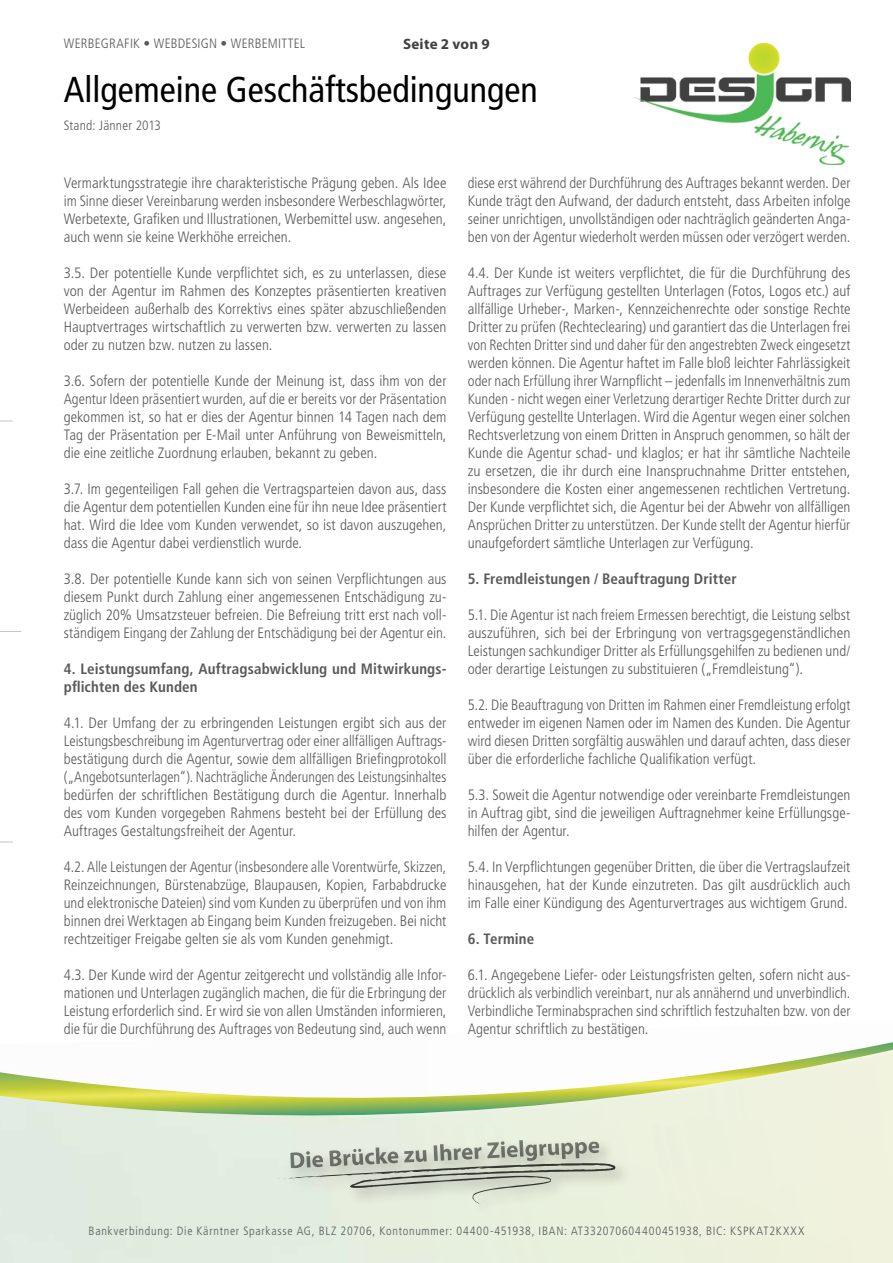
<style>
.page{position:relative;width:893px;height:1263px;background:#fff}
.page>*{position:absolute;margin:0;border:0;box-sizing:border-box;transform-origin:0 0}
.t1{font:condensed 36px "Frutiger LT Std";color:#000}
.t2{font:300 condensed 15px/18px "Frutiger LT Std";color:#58595b;text-align:justify}
.t3{font:300 condensed 15px/18px "Frutiger LT Std";color:#58595b;text-align:justify;scale:.96 1}
.t4{font:700 condensed 15px/18px "Frutiger LT Std";letter-spacing:.01em;color:#58595b}
.t5{font:700 15px "Myriad Pro";letter-spacing:.015em;color:#414042}
.t6{font:300 condensed 13.5px "Frutiger LT Std";letter-spacing:.015em;color:#58595b}
.t7{font:300 condensed 12px "Frutiger LT Std";letter-spacing:.06em;color:#58595b}
</style>
<div class="page">
<img style="left:634px;top:43px;width:216px;height:122px">
<img style="left:0;top:1042px;width:893px;height:92px">
<svg style="left:0;top:421px;width:13px;height:1px"></svg>
<svg style="left:0;top:842px;width:13px;height:1px"></svg>
<svg style="left:0;top:631px;width:21px;height:1px"></svg>
<div style="left:280px;top:1136px;width:352px;height:84px;background:#e7efde"></div>
<svg style="left:277px;top:1140px;width:339px;height:65px"></svg>
<p class="t6" style="left:64px;top:36px;width:243px">WERBEGRAFIK • WEBDESIGN • WERBEMITTEL</p>
<p class="t5" style="left:403px;top:36px;width:88px">Seite 2 von 9</p>
<h1 class="t1" style="left:64px;top:69px;width:475px">Allgemeine Geschäftsbedingungen</h1>
<p class="t6" style="left:64px;top:117px;width:99px">Stand: Jänner 2013</p>
<p class="t2" style="left:64px;top:174px;width:384px">Vermarktungsstrategie ihre charakteristische Prägung geben. Als Idee im Sinne dieser Vereinbarung werden insbesondere Werbeschlagwörter, Werbetexte, Grafiken und Illustrationen, Werbemittel usw. angesehen, auch wenn sie keine Werkhöhe erreichen.</p>
<p class="t2" style="left:64px;top:264px;width:384px">3.5. Der potentielle Kunde verpflichtet sich, es zu unterlassen, diese von der Agentur im Rahmen des Konzeptes präsentierten kreativen Werbeideen außerhalb des Korrektivs eines später abzuschließenden Hauptvertrages wirtschaftlich zu verwerten bzw. verwerten zu lassen oder zu nutzen bzw. nutzen zu lassen.</p>
<p class="t2" style="left:64px;top:372px;width:384px">3.6. Sofern der potentielle Kunde der Meinung ist, dass ihm von der Agentur Ideen präsentiert wurden, auf die er bereits vor der Präsentation gekommen ist, so hat er dies der Agentur binnen 14 Tagen nach dem Tag der Präsentation per E-Mail unter Anführung von Beweismitteln, die eine zeitliche Zuordnung erlauben, bekannt zu geben.</p>
<p class="t2" style="left:64px;top:480px;width:384px">3.7. Im gegenteiligen Fall gehen die Vertragsparteien davon aus, dass die Agentur dem potentiellen Kunden eine für ihn neue Idee präsentiert hat. Wird die Idee vom Kunden verwendet, so ist davon auszugehen, dass die Agentur dabei verdienstlich wurde.</p>
<p class="t2" style="left:64px;top:570px;width:384px">3.8. Der potentielle Kunde kann sich von seinen Verpflichtungen aus diesem Punkt durch Zahlung einer angemessenen Entschädigung zu&shy;züglich 20% Umsatzsteuer befreien. Die Befreiung tritt erst nach voll&shy;ständigem Eingang der Zahlung der Entschädigung bei der Agentur ein.</p>
<p class="t4" style="left:64px;top:660px;width:384px">4. Leistungsumfang, Auftragsabwicklung und Mitwirkungs&shy;pflichten des Kunden</p>
<p class="t2" style="left:64px;top:714px;width:384px">4.1. Der Umfang der zu erbringenden Leistungen ergibt sich aus der Leistungsbeschreibung im Agenturvertrag oder einer allfälligen Auftrags&shy;bestätigung durch die Agentur, sowie dem allfälligen Briefingprotokoll („Angebotsunterlagen“). Nachträgliche Änderungen des Leistungsinhaltes bedürfen der schriftlichen Bestätigung durch die Agentur. Innerhalb des vom Kunden vorgegeben Rahmens besteht bei der Erfüllung des Auftrages Gestaltungsfreiheit der Agentur.</p>
<p class="t3" style="left:64px;top:858px;width:400px">4.2. Alle Leistungen der Agentur (insbesondere alle Vorentwürfe, Skizzen, Reinzeichnungen, Bürstenabzüge, Blaupausen, Kopien, Farbabdrucke und elektronische Dateien) sind vom Kunden zu überprüfen und von ihm binnen drei Werktagen ab Eingang beim Kunden freizugeben. Bei nicht rechtzeitiger Freigabe gelten sie als vom Kunden genehmigt.</p>
<p class="t2" style="left:64px;top:966px;width:384px">4.3. Der Kunde wird der Agentur zeitgerecht und vollständig alle Infor&shy;mationen und Unterlagen zugänglich machen, die für die Erbringung der Leistung erforderlich sind. Er wird sie von allen Umständen informieren, die für die Durchführung des Auftrages von Bedeutung sind, auch wenn</p>
<p class="t2" style="left:468px;top:174px;width:384px">diese erst während der Durchführung des Auftrages bekannt werden. Der Kunde trägt den Aufwand, der dadurch entsteht, dass Arbeiten infolge seiner unrichtigen, unvollständigen oder nachträglich geänderten Anga&shy;ben von der Agentur wiederholt werden müssen oder verzögert werden.</p>
<p class="t2" style="left:468px;top:264px;width:384px">4.4. Der Kunde ist weiters verpflichtet, die für die Durchführung des Auftrages zur Verfügung gestellten Unterlagen (Fotos, Logos etc.) auf allfällige Urheber-, Marken-, Kennzeichenrechte oder sonstige Rechte Dritter zu prüfen (Rechteclearing) und garantiert das die Unterlagen frei von Rechten Dritter sind und daher für den angestrebten Zweck eingesetzt werden können. Die Agentur haftet im Falle bloß leichter Fahrlässigkeit oder nach Erfüllung ihrer Warnpflicht – jedenfalls im Innenverhältnis zum Kunden - nicht wegen einer Verletzung derartiger Rechte Dritter durch zur Verfügung gestellte Unterlagen. Wird die Agentur wegen einer solchen Rechtsverletzung von einem Dritten in Anspruch genommen, so hält der Kunde die Agentur schad- und klaglos; er hat ihr sämtliche Nachteile zu ersetzen, die ihr durch eine Inanspruchnahme Dritter entstehen, insbesondere die Kosten einer angemessenen rechtlichen Vertretung.<br>Der Kunde verpflichtet sich, die Agentur bei der Abwehr von allfälligen Ansprüchen Dritter zu unterstützen. Der Kunde stellt der Agentur hierfür unaufgefordert sämtliche Unterlagen zur Verfügung.</p>
<p class="t4" style="left:468px;top:570px;width:270px">5. Fremdleistungen / Beauftragung Dritter</p>
<p class="t2" style="left:468px;top:606px;width:384px">5.1. Die Agentur ist nach freiem Ermessen berechtigt, die Leistung selbst auszuführen, sich bei der Erbringung von vertragsgegenständlichen Leistungen sachkundiger Dritter als Erfüllungsgehilfen zu bedienen und/ oder derartige Leistungen zu substituieren („Fremdleistung“).</p>
<p class="t2" style="left:468px;top:696px;width:384px">5.2. Die Beauftragung von Dritten im Rahmen einer Fremdleistung erfolgt entweder im eigenen Namen oder im Namen des Kunden. Die Agentur wird diesen Dritten sorgfältig auswählen und darauf achten, dass dieser über die erforderliche fachliche Qualifikation verfügt.</p>
<p class="t2" style="left:468px;top:786px;width:384px">5.3. Soweit die Agentur notwendige oder vereinbarte Fremdleistungen in Auftrag gibt, sind die jeweiligen Auftragnehmer keine Erfüllungsge&shy;hilfen der Agentur.</p>
<p class="t2" style="left:468px;top:858px;width:384px">5.4. In Verpflichtungen gegenüber Dritten, die über die Vertragslaufzeit hinausgehen, hat der Kunde einzutreten. Das gilt ausdrücklich auch im Falle einer Kündigung des Agenturvertrages aus wichtigem Grund.</p>
<p class="t4" style="left:468px;top:930px;width:68px">6. Termine</p>
<p class="t2" style="left:468px;top:966px;width:384px">6.1. Angegebene Liefer- oder Leistungsfristen gelten, sofern nicht aus&shy;drücklich als verbindlich vereinbart, nur als annähernd und unverbindlich.<br>Verbindliche Terminabsprachen sind schriftlich festzuhalten bzw. von der Agentur schriftlich zu bestätigen.</p>
<p class="t7" style="left:89px;top:1224px;width:717px">Bankverbindung: Die Kärntner Sparkasse AG, BLZ 20706, Kontonummer: 04400-451938, IBAN: AT332070604400451938, BIC: KSPKAT2KXXX</p>
</div>
